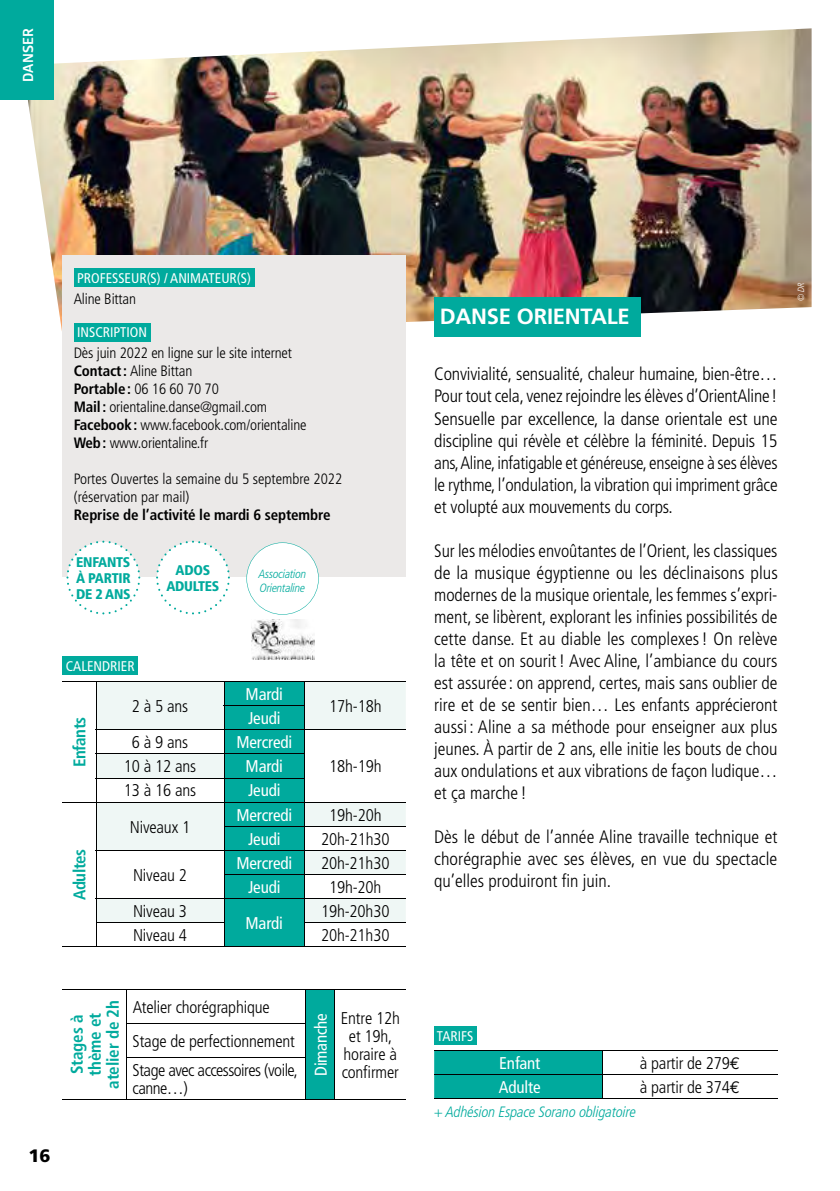
<style>
.page{position:relative;width:840px;height:1191px;background:#fff}
.page>*{position:absolute;margin:0;border:0;box-sizing:border-box;transform-origin:0 0}
.t1{font:700 22px "Frutiger";letter-spacing:-.01em;color:#fff}
.t2{font:300 condensed 18px/22px "Frutiger";color:#000;text-align:justify}
.t3{font:900 18px "Frutiger";color:#000}
.t4{font:300 condensed 17px/18px "Frutiger";letter-spacing:-.01em;color:#000;text-align:center}
.t5{font:condensed 17px "Frutiger";letter-spacing:-.01em;color:#fff}
.t6{font:300 condensed 17px/29px "Frutiger";letter-spacing:-.03em;color:#000}
.t7{font:700 condensed 17px/18px "Frutiger";letter-spacing:-.01em;color:#00aa9d;text-align:center}
.t8{font:700 condensed 17px "Frutiger";letter-spacing:-.03em;color:#00aa9d}
.t9{font:300 condensed 15px/18px "Frutiger";letter-spacing:-.01em;color:#000}
.t10{font:700 condensed 15px "Frutiger";letter-spacing:-.01em;color:#000}
.t11{font:italic 300 condensed 15px "Frutiger LT Pro";letter-spacing:-.01em;color:#00aa9d}
.t12{font:condensed 14px "Frutiger";color:#fff}
.t13{font:900 condensed 14px/16px "Frutiger";letter-spacing:-.02em;color:#00aa9d;text-align:justify}
.t14{font:700 14px "Glober";letter-spacing:.01em;color:#fff}
.t15{font:italic 300 condensed 12px/14px "Frutiger LT Pro";letter-spacing:-.02em;color:#00aa9d}
.t16{font:italic 300 condensed 9px "Frutiger LT Pro";color:#fff}
.s1{font-weight:700}
.s2{font-family:"Euro Mono";font-weight:400;font-stretch:normal}
</style>
<div class="page">
<img style="left:23px;top:28px;width:788px;height:306px">
<div style="left:62px;top:255px;width:343px;height:322px;background:#ebe9e8"></div>
<div style="left:74px;top:269px;width:180px;height:18px;background:#00aa9d"></div>
<div style="left:74px;top:323px;width:76px;height:18px;background:#00aa9d"></div>
<svg style="left:66px;top:540px;width:74px;height:74px"></svg>
<div style="left:62px;top:656px;width:76px;height:18px;background:#00aa9d"></div>
<svg style="left:97px;top:682px;width:308px;height:240px;fill:#eff7f5"></svg>
<hr style="left:62px;top:681px;width:34px;height:1px;background:#000">
<hr style="left:96px;top:681px;width:128px;height:1px;background:#000">
<hr style="left:304px;top:681px;width:101px;height:1px;background:#000">
<hr style="left:96px;top:729px;width:128px;height:1px;background:#000">
<hr style="left:304px;top:729px;width:101px;height:1px;background:#000">
<hr style="left:96px;top:753px;width:128px;height:1px;background:#000">
<hr style="left:96px;top:778px;width:128px;height:1px;background:#000">
<hr style="left:96px;top:802px;width:128px;height:1px;background:#000">
<hr style="left:304px;top:802px;width:101px;height:1px;background:#000">
<hr style="left:304px;top:826px;width:101px;height:1px;background:#000">
<hr style="left:96px;top:850px;width:128px;height:1px;background:#000">
<hr style="left:304px;top:850px;width:101px;height:1px;background:#000">
<hr style="left:304px;top:874px;width:101px;height:1px;background:#000">
<hr style="left:96px;top:898px;width:128px;height:1px;background:#000">
<hr style="left:304px;top:898px;width:101px;height:1px;background:#000">
<hr style="left:96px;top:922px;width:128px;height:1px;background:#000">
<hr style="left:304px;top:922px;width:101px;height:1px;background:#000">
<hr style="left:62px;top:946px;width:34px;height:1px;background:#000">
<hr style="left:96px;top:946px;width:128px;height:1px;background:#000">
<hr style="left:224px;top:946px;width:80px;height:1px;background:#000">
<hr style="left:304px;top:946px;width:101px;height:1px;background:#000">
<svg style="left:96px;top:682px;width:1px;height:264px"></svg>
<div style="left:224px;top:681px;width:81px;height:265px;background:#00aa9d"></div>
<hr style="left:62px;top:802px;width:34px;height:1px;background:#000">
<img style="left:251px;top:619px;width:63px;height:40px">
<svg style="left:156px;top:540px;width:74px;height:74px"></svg>
<div style="left:434px;top:297px;width:206px;height:39px;background:#00aa9d"></div>
<div style="left:434px;top:1026px;width:42px;height:18px;background:#00aa9d"></div>
<hr style="left:602px;top:1050px;width:175px;height:1px;background:#000">
<hr style="left:602px;top:1074px;width:175px;height:1px;background:#000">
<hr style="left:602px;top:1098px;width:175px;height:1px;background:#000">
<hr style="left:434px;top:1098px;width:168px;height:1px;background:#000">
<div style="left:434px;top:1050px;width:169px;height:48px;background:#00aa9d"></div>
<svg style="left:246px;top:542px;width:72px;height:72px"></svg>
<hr style="left:62px;top:989px;width:65px;height:1px;background:#000">
<hr style="left:62px;top:1099px;width:65px;height:1px;background:#000">
<svg style="left:127px;top:989px;width:278px;height:111px"></svg>
<hr style="left:334px;top:1099px;width:71px;height:1px;background:#000">
<hr style="left:127px;top:989px;width:1px;height:34px;background:#000">
<hr style="left:127px;top:1023px;width:1px;height:34px;background:#000">
<hr style="left:127px;top:1057px;width:1px;height:42px;background:#000">
<div style="left:0;top:0;width:54px;height:99px;background:#00aa9d"></div>
<p class="t14" style="left:18px;top:82px;width:55px;rotate:-90deg">DANSER</p>
<p class="t12" style="left:77px;top:270px;width:175px">PROFESSEUR(S) / ANIMATEUR(S)</p>
<p class="t9" style="left:74px;top:290px;width:64px">Aline Bittan</p>
<p class="t12" style="left:77px;top:324px;width:71px">INSCRIPTION</p>
<p class="t9" style="left:74px;top:344px;width:234px">Dès juin 2022 en ligne sur le site internet<br><span class="s1">Contact:</span> Aline Bittan<br><span class="s1">Portable:</span> 06 16 60 70 70<br><span class="s1">Mail:</span> orientaline.danse@gmail.com<br><span class="s1">Facebook:</span> www.facebook.com/orientaline<br><span class="s1">Web:</span> www.orientaline.fr</p>
<p class="t9" style="left:74px;top:470px;width:270px">Portes Ouvertes la semaine du 5 septembre 2022 (réservation par mail)</p>
<p class="t10" style="left:74px;top:506px;width:258px">Reprise de l’activité le mardi 6 septembre</p>
<p class="t13" style="left:76px;top:554px;width:56px">ENFANTS À PARTIR DE 2 ANS</p>
<p class="t13" style="left:166px;top:561px;width:55px;text-align:center">ADOS<br>ADULTES</p>
<p class="t15" style="left:259px;top:567px;width:49px">Association<br>Orientaline</p>
<p class="t12" style="left:66px;top:657px;width:70px">CALENDRIER</p>
<p class="t8" style="left:69px;top:767px;width:52px;rotate:-90deg">Enfants</p>
<p class="t8" style="left:69px;top:900px;width:53px;rotate:-90deg">Adultes</p>
<p class="t4" style="left:132px;top:697px;width:58px">2 à 5 ans</p>
<p class="t5" style="left:245px;top:684px;width:39px">Mardi</p>
<p class="t5" style="left:248px;top:708px;width:34px">Jeudi</p>
<p class="t4" style="left:329px;top:697px;width:54px">17h-18h</p>
<p class="t4" style="left:132px;top:733px;width:58px">6 à 9 ans</p>
<p class="t5" style="left:236px;top:732px;width:57px">Mercredi</p>
<p class="t4" style="left:124px;top:757px;width:74px">10 à 12 ans</p>
<p class="t5" style="left:245px;top:756px;width:39px">Mardi</p>
<p class="t4" style="left:329px;top:757px;width:54px">18h-19h</p>
<p class="t4" style="left:124px;top:782px;width:74px">13 à 16 ans</p>
<p class="t5" style="left:248px;top:780px;width:34px">Jeudi</p>
<p class="t4" style="left:130px;top:818px;width:62px">Niveaux 1</p>
<p class="t4" style="left:133px;top:866px;width:55px">Niveau 2</p>
<p class="t5" style="left:236px;top:805px;width:57px">Mercredi</p>
<p class="t4" style="left:329px;top:806px;width:54px">19h-20h</p>
<p class="t5" style="left:248px;top:829px;width:34px">Jeudi</p>
<p class="t4" style="left:321px;top:830px;width:70px">20h-21h30</p>
<p class="t5" style="left:236px;top:853px;width:57px">Mercredi</p>
<p class="t4" style="left:321px;top:854px;width:70px">20h-21h30</p>
<p class="t5" style="left:248px;top:877px;width:34px">Jeudi</p>
<p class="t4" style="left:329px;top:878px;width:54px">19h-20h</p>
<p class="t4" style="left:321px;top:902px;width:70px">19h-20h30</p>
<p class="t4" style="left:133px;top:902px;width:55px">Niveau 3</p>
<p class="t5" style="left:245px;top:913px;width:39px">Mardi</p>
<p class="t4" style="left:133px;top:926px;width:55px">Niveau 4</p>
<p class="t4" style="left:321px;top:926px;width:70px">20h-21h30</p>
<p class="t7" style="left:68px;top:1088px;width:90px;rotate:-90deg">Stages à thème et atelier de 2h</p>
<p class="t4" style="left:133px;top:998px;width:138px">Atelier chorégraphique</p>
<p class="t6" style="left:133px;top:1026px;width:166px">Stage de perfectionnement<br>Stage avec accessoires (voile,</p>
<p class="t4" style="left:133px;top:1079px;width:57px">canne…)</p>
<p class="t5" style="left:311px;top:1076px;width:65px;rotate:-90deg">Dimanche</p>
<p class="t4" style="left:340px;top:1009px;width:61px">Entre 12h et 19h, horaire à confirmer</p>
<p class="t3" style="left:28px;top:1145px;width:24px">16</p>
<p class="t1" style="left:439px;top:304px;width:191px">DANSE ORIENTALE</p>
<p class="t2" style="left:434px;top:363px;width:345px">Convivialité, sensualité, chaleur humaine, bien-être… Pour tout cela, venez rejoindre les élèves d’OrientAline!<br>Sensuelle par excellence, la danse orientale est une discipline qui révèle et célèbre la féminité. Depuis 15 ans, Aline, infatigable et généreuse, enseigne à ses élèves le rythme, l’ondulation, la vibration qui impriment grâce et volupté aux mouvements du corps.</p>
<p class="t2" style="left:434px;top:539px;width:345px">Sur les mélodies envoûtantes de l’Orient, les classiques de la musique égyptienne ou les déclinaisons plus modernes de la musique orientale, les femmes s’expri&shy;ment, se libèrent, explorant les infinies possibilités de cette danse. Et au diable les complexes! On relève la tête et on sourit! Avec Aline, l’ambiance du cours est assurée : on apprend, certes, mais sans oublier de rire et de se sentir bien… Les enfants apprécieront aussi : Aline a sa méthode pour enseigner aux plus jeunes. À partir de 2 ans, elle initie les bouts de chou aux ondulations et aux vibrations de façon ludique… et ça marche !</p>
<p class="t2" style="left:434px;top:825px;width:345px">Dès le début de l’année Aline travaille technique et chorégraphie avec ses élèves, en vue du spectacle qu’elles produiront fin juin.</p>
<p class="t16" style="left:795px;top:301px;width:20px;rotate:-90deg">© DR</p>
<p class="t12" style="left:436px;top:1027px;width:38px">TARIFS</p>
<p class="t5" style="left:499px;top:1053px;width:43px">Enfant</p>
<p class="t4" style="left:639px;top:1054px;width:102px">à partir de 279<span class="s2">€</span></p>
<p class="t5" style="left:498px;top:1077px;width:43px">Adulte</p>
<p class="t4" style="left:639px;top:1078px;width:102px">à partir de 374<span class="s2">€</span></p>
<p class="t11" style="left:434px;top:1103px;width:203px">+ Adhésion Espace Sorano obligatoire</p>
</div>
